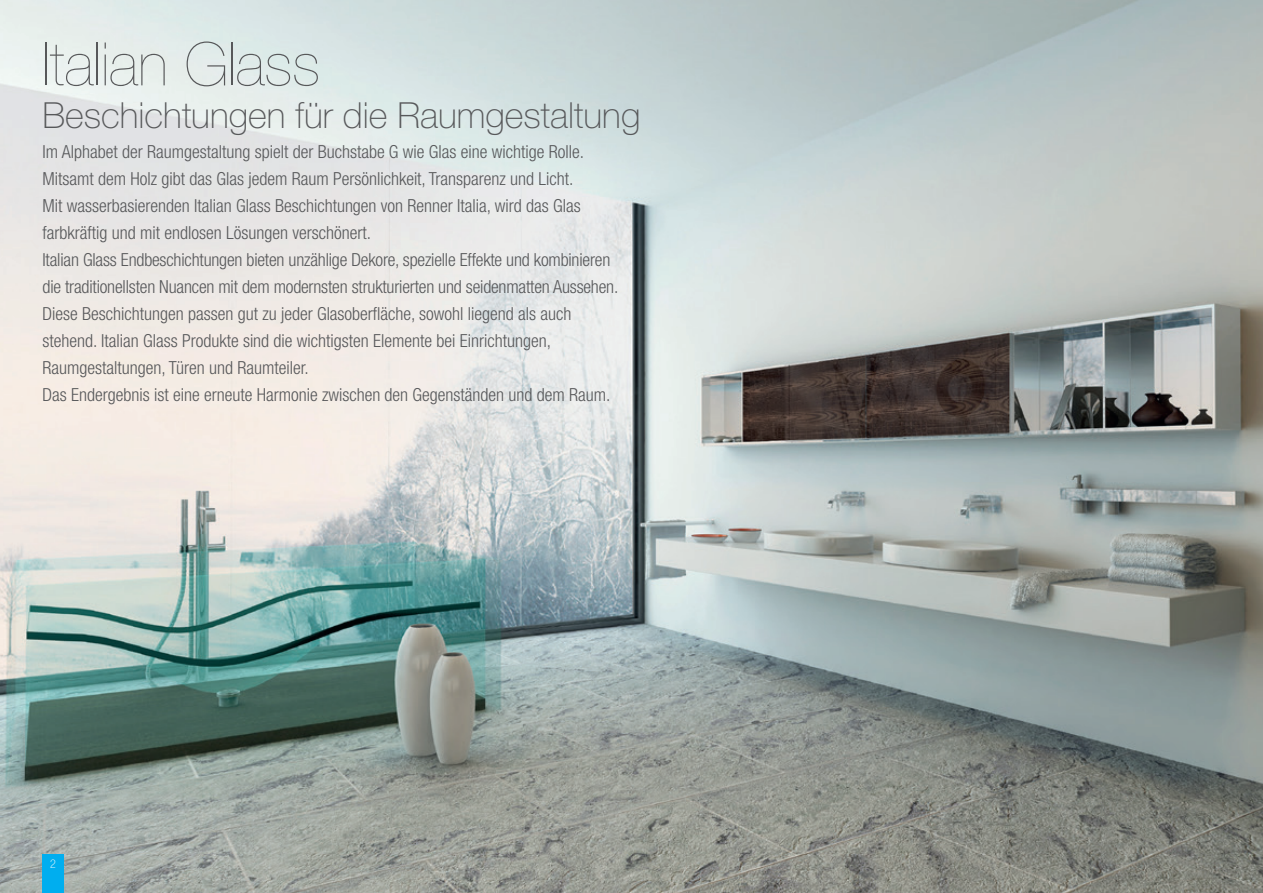
<style>
.page{position:relative;width:1263px;height:893px;background:#fff}
.page>*{position:absolute;margin:0;border:0;box-sizing:border-box;transform-origin:0 0}
.t1{font:200 60px "Helvetica Neue LT Std";color:#57585a}
.t2{font:100 36px "Helvetica Neue LT Std";color:#57585a}
.t3{font:300 condensed 18px/27px "Helvetica Neue LT Std";color:#57585a}
.t4{font:100 condensed 12px "Helvetica Neue LT Std";color:#fff}
</style>
<div class="page">
<img style="left:0;top:0;width:1263px;height:893px">
<div style="left:43px;top:855px;width:21px;height:38px;background:#00aeef"></div>
<h1 class="t1" style="left:43px;top:29px;width:279px">Italian Glass</h1>
<h2 class="t2" style="left:43px;top:95px;width:599px">Beschichtungen für die Raumgestaltung</h2>
<p class="t3" style="left:43px;top:138px;width:577px">Im Alphabet der Raumgestaltung spielt der Buchstabe G wie Glas eine wichtige Rolle.<br>Mitsamt dem Holz gibt das Glas jedem Raum Persönlichkeit, Transparenz und Licht.<br>Mit wasserbasierenden Italian Glass Beschichtungen von Renner Italia, wird das Glas farbkräftig und mit endlosen Lösungen verschönert.<br>Italian Glass Endbeschichtungen bieten unzählige Dekore, spezielle Effekte und kombinieren die traditionellsten Nuancen mit dem modernsten strukturierten und seidenmatten Aussehen.<br>Diese Beschichtungen passen gut zu jeder Glasoberfläche, sowohl liegend als auch stehend. Italian Glass Produkte sind die wichtigsten Elemente bei Einrichtungen, Raumgestaltungen, Türen und Raumteiler.<br>Das Endergebnis ist eine erneute Harmonie zwischen den Gegenständen und dem Raum.</p>
<p class="t4" style="left:50px;top:857px;width:7px">2</p>
</div>
